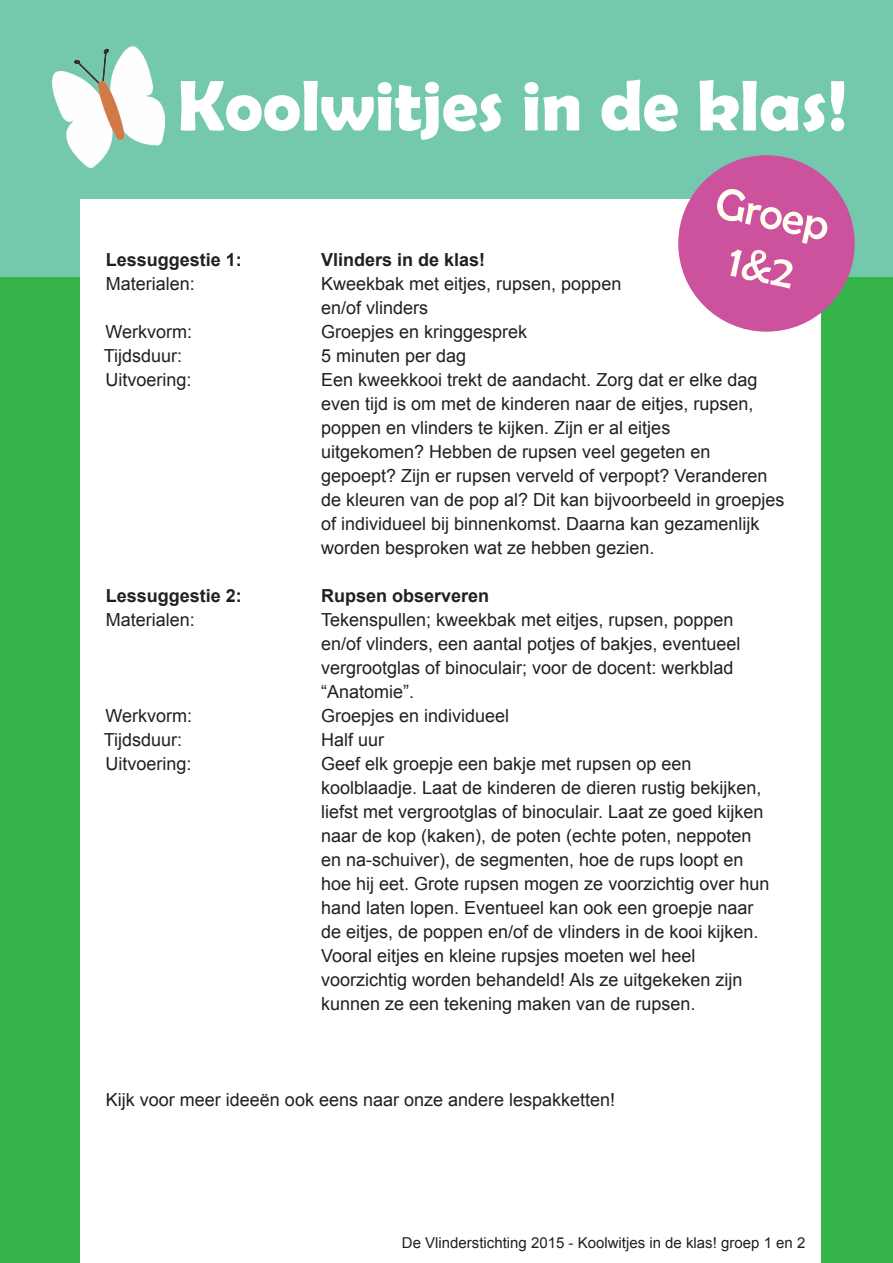
<style>
.page{position:relative;width:893px;height:1263px;background:#35b44a}
.page>*{position:absolute;margin:0;border:0;box-sizing:border-box;transform-origin:0 0}
.t1{font:700 72px "Berlin Sans FB Demi";color:#fff}
.t2{font:45px/54px "Berlin Sans FB";color:#fffdf0;text-align:center}
.t3{font:18px/24px "Arial";color:#231f20}
.t4{font:700 18px "Arial";color:#231f20}
.t5{font:15px "Arial";color:#231f20}
</style>
<div class="page">
<div style="left:0;top:0;width:893px;height:276px;background:#74c8ae"></div>
<img style="left:52px;top:47px;width:113px;height:121px">
<div style="left:81px;top:200px;width:740px;height:1063px;background:#fff"></div>
<div style="left:678px;top:155px;width:177px;height:177px;background:#cc529e;border-radius:50%"></div>
<h1 class="t1" style="left:178px;top:64px;width:671px">Koolwitjes in de klas!</h1>
<h2 class="t2" style="left:722px;top:175px;width:117px;rotate:12deg">Groep<br>1&amp;2</h2>
<p class="t4" style="left:106px;top:248px;width:138px">Lessuggestie 1:</p>
<p class="t4" style="left:321px;top:248px;width:166px">Vlinders in de klas!</p>
<p class="t3" style="left:106px;top:272px;width:91px">Materialen:</p>
<p class="t3" style="left:321px;top:272px;width:302px">Kweekbak met eitjes, rupsen, poppen</p>
<p class="t3" style="left:321px;top:296px;width:109px">en/of vlinders</p>
<p class="t3" style="left:106px;top:320px;width:88px">Werkvorm:</p>
<p class="t3" style="left:321px;top:320px;width:208px">Groepjes en kringgesprek</p>
<p class="t3" style="left:104px;top:344px;width:80px">Tijdsduur:</p>
<p class="t3" style="left:321px;top:344px;width:147px">5 minuten per dag</p>
<p class="t3" style="left:106px;top:368px;width:88px">Uitvoering:</p>
<p class="t3" style="left:321px;top:368px;width:438px">Een kweekkooi trekt de aandacht. Zorg dat er elke dag</p>
<p class="t3" style="left:321px;top:392px;width:434px">even tijd is om met de kinderen naar de eitjes, rupsen,</p>
<p class="t3" style="left:321px;top:416px;width:351px">poppen en vlinders te kijken. Zijn er al eitjes</p>
<p class="t3" style="left:321px;top:440px;width:391px">uitgekomen? Hebben de rupsen veel gegeten en</p>
<p class="t3" style="left:321px;top:464px;width:448px">gepoept? Zijn er rupsen verveld of verpopt? Veranderen</p>
<p class="t3" style="left:321px;top:488px;width:465px">de kleuren van de pop al? Dit kan bijvoorbeeld in groepjes of individueel bij binnenkomst. Daarna kan gezamenlijk worden besproken wat ze hebben gezien.</p>
<p class="t4" style="left:106px;top:584px;width:138px">Lessuggestie 2:</p>
<p class="t4" style="left:321px;top:584px;width:170px">Rupsen observeren</p>
<p class="t3" style="left:106px;top:608px;width:91px">Materialen:</p>
<p class="t3" style="left:321px;top:608px;width:414px">Tekenspullen; kweekbak met eitjes, rupsen, poppen</p>
<p class="t3" style="left:321px;top:632px;width:421px">en/of vlinders, een aantal potjes of bakjes, eventueel</p>
<p class="t3" style="left:321px;top:656px;width:414px">vergrootglas of binoculair; voor de docent: werkblad</p>
<p class="t3" style="left:321px;top:680px;width:95px">“Anatomie”.</p>
<p class="t3" style="left:106px;top:704px;width:88px">Werkvorm:</p>
<p class="t3" style="left:321px;top:704px;width:190px">Groepjes en individueel</p>
<p class="t3" style="left:104px;top:728px;width:80px">Tijdsduur:</p>
<p class="t3" style="left:321px;top:728px;width:65px">Half uur</p>
<p class="t3" style="left:106px;top:752px;width:88px">Uitvoering:</p>
<p class="t3" style="left:321px;top:752px;width:372px">Geef elk groepje een bakje met rupsen op een</p>
<p class="t3" style="left:321px;top:776px;width:442px">koolblaadje. Laat de kinderen de dieren rustig bekijken,</p>
<p class="t3" style="left:321px;top:800px;width:444px">liefst met vergrootglas of binoculair. Laat ze goed kijken</p>
<p class="t3" style="left:321px;top:824px;width:432px">naar de kop (kaken), de poten (echte poten, neppoten</p>
<p class="t3" style="left:321px;top:848px;width:424px">en na-schuiver), de segmenten, hoe de rups loopt en</p>
<p class="t3" style="left:321px;top:872px;width:450px">hoe hij eet. Grote rupsen mogen ze voorzichtig over hun</p>
<p class="t3" style="left:321px;top:896px;width:434px">hand laten lopen. Eventueel kan ook een groepje naar</p>
<p class="t3" style="left:321px;top:920px;width:439px">de eitjes, de poppen en/of de vlinders in de kooi kijken.</p>
<p class="t3" style="left:321px;top:944px;width:376px">Vooral eitjes en kleine rupsjes moeten wel heel</p>
<p class="t3" style="left:321px;top:968px;width:423px">voorzichtig worden behandeld! Als ze uitgekeken zijn</p>
<p class="t3" style="left:321px;top:992px;width:376px">kunnen ze een tekening maken van de rupsen.</p>
<p class="t3" style="left:106px;top:1088px;width:511px">Kijk voor meer ideeën ook eens naar onze andere lespakketten!</p>
<p class="t5" style="left:402px;top:1233px;width:405px">De Vlinderstichting 2015 - Koolwitjes in de klas! groep 1 en 2</p>
</div>
